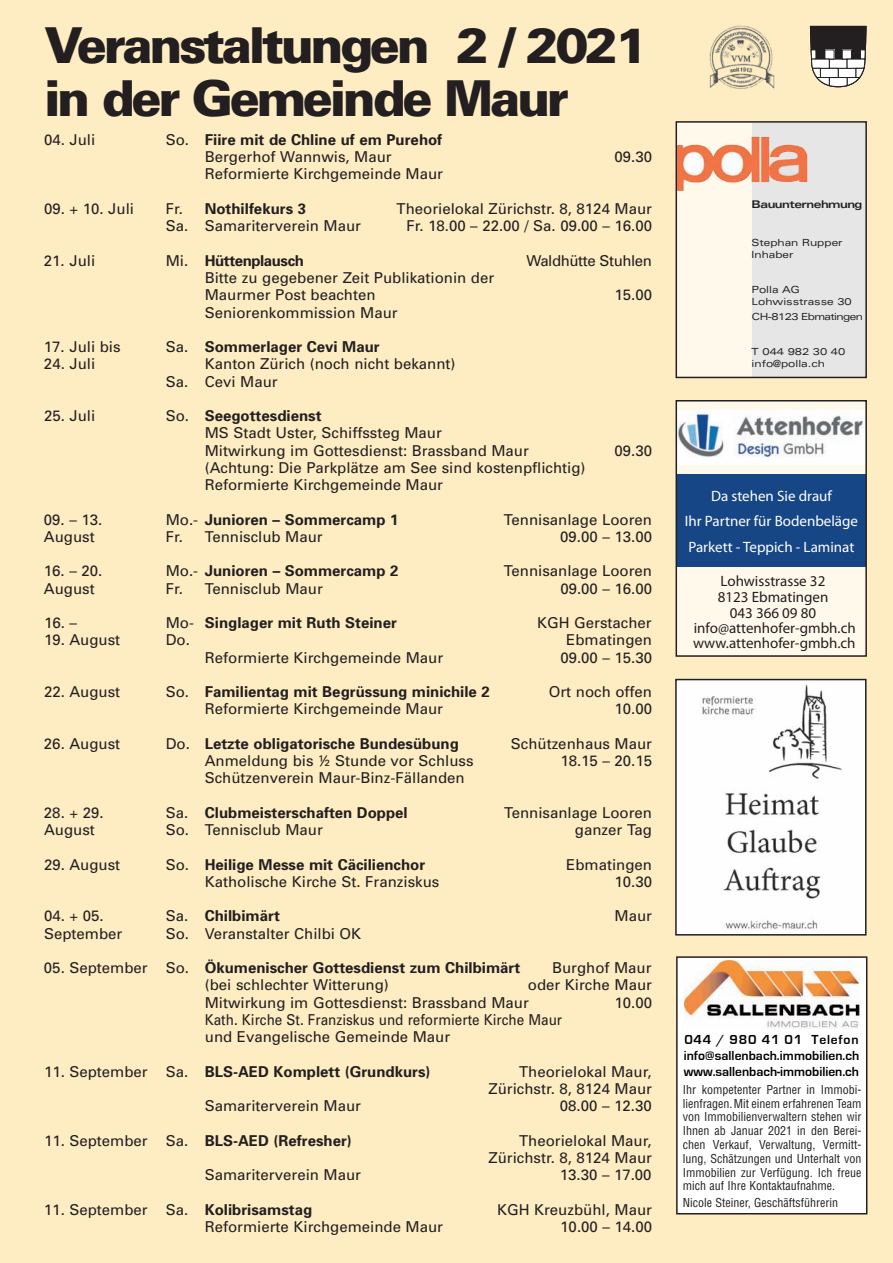
<style>
.page{position:relative;width:893px;height:1263px;background:#feedc3}
.page>*{position:absolute;margin:0;border:0;box-sizing:border-box;transform-origin:0 0}
.t1{font:900 49.5px/52.5px "Univers";letter-spacing:-.065em;color:#231f20}
.t2{font:15px/17.2px "Univers";color:#231f20}
.t3{font:700 15px/17.2px "Univers";color:#231f20}
.t4{font:15px/15.5px "Myriad Pro";color:#231f20;text-align:center}
.t5{font:15px/17.2px "Univers";color:#231f20;scale:.9 1}
.t6{font:15px/25.5px "Myriad Pro";color:#fff;text-align:center}
.t7{font:700 15px "Univers";letter-spacing:-.03em;color:#231f20}
.t8{font:15px "Univers";letter-spacing:-.03em;color:#231f20}
.t9{font:700 13.5px/16.2px "Eurostile";color:#000;text-align:justify}
.t10{font:condensed 12px/13.8px "Helvetica";color:#231f20;text-align:justify}
.t11{font:700 expanded 10.5px "Univers";letter-spacing:-.05em;color:#231f20}
.t12{font:expanded 9.75px/11.7px "Univers";color:#231f20}
.t13{font:expanded 9.75px "Univers";letter-spacing:-.06em;color:#231f20}
.s1{font-weight:400}
.s2{font-weight:700}
</style>
<div class="page">
<div style="left:677px;top:957px;width:190px;height:257px;background:#fff"></div>
<img style="left:684px;top:961px;width:177px;height:67px">
<div style="left:676px;top:956px;width:191px;height:258px;border:2px solid #231f20"></div>
<div style="left:676px;top:401px;width:190px;height:255px;background:#fef9ea"></div>
<div style="left:679px;top:474px;width:185px;height:93px;background:#164685"></div>
<img style="left:679px;top:411px;width:185px;height:53px">
<div style="left:676px;top:400px;width:191px;height:257px;border:2px solid #231f20"></div>
<div style="left:676px;top:122px;width:190px;height:255px;background:#fef9ea"></div>
<div style="left:752px;top:123px;width:113px;height:253px;background:#e6e6e6"></div>
<img style="left:679px;top:137px;width:128px;height:54px">
<div style="left:676px;top:121px;width:191px;height:257px;border:2px solid #231f20"></div>
<div style="left:681px;top:1083px;width:182px;height:129px;background:#fff"></div>
<svg style="left:809px;top:25px;width:58px;height:63px;background:#87837d"></svg>
<img style="left:678px;top:682px;width:185px;height:250px">
<div style="left:675px;top:679px;width:191px;height:256px;border:2px solid #231f20"></div>
<img style="left:709px;top:26px;width:66px;height:63px">
<h1 class="t1" style="left:44px;top:19px;width:605px">Veranstaltungen 2 / 2021 in der Gemeinde Maur</h1>
<p class="t2" style="left:44px;top:132px;width:53px">04. Juli</p>
<p class="t3" style="left:205px;top:132px;width:239px;text-indent:-39px"><span class="s1">So.</span> Fiire mit de Chline uf em Purehof<br><span class="s1">Bergerhof Wannwis, Maur</span></p>
<p class="t2" style="left:205px;top:167px;width:240px">Reformierte Kirchgemeinde Maur</p>
<p class="t2" style="left:615px;top:150px;width:39px">09.30</p>
<p class="t2" style="left:44px;top:201px;width:92px">09. + 10. Juli</p>
<p class="t3" style="left:166px;top:201px;width:142px"><span class="s1">Fr.</span> Nothilfekurs 3</p>
<p class="t2" style="left:396px;top:201px;width:257px">Theorielokal Zürichstr. 8, 8124 Maur</p>
<p class="t2" style="left:166px;top:219px;width:197px">Sa. Samariterverein Maur</p>
<p class="t2" style="left:406px;top:219px;width:247px">Fr. 18.00 – 22.00 / Sa. 09.00 – 16.00</p>
<p class="t2" style="left:44px;top:253px;width:53px">21. Juli</p>
<p class="t7" style="left:166px;top:255px;width:140px"><span class="s1">Mi.</span> Hüttenplausch</p>
<p class="t8" style="left:526px;top:255px;width:127px">Waldhütte Stuhlen</p>
<p class="t2" style="left:205px;top:270px;width:291px">Bitte zu gegebener Zeit Publikationin der<br>Maurmer Post beachten</p>
<p class="t2" style="left:614px;top:288px;width:39px">15.00</p>
<p class="t2" style="left:205px;top:305px;width:194px">Seniorenkommission Maur</p>
<p class="t2" style="left:44px;top:339px;width:78px">17. Juli bis</p>
<p class="t3" style="left:166px;top:339px;width:216px"><span class="s1">Sa.</span> Sommerlager Cevi Maur</p>
<p class="t2" style="left:44px;top:357px;width:53px">24. Juli</p>
<p class="t2" style="left:166px;top:357px;width:291px;text-indent:39px">Kanton Zürich (noch nicht bekannt)<br>Sa. Cevi Maur</p>
<p class="t2" style="left:44px;top:408px;width:53px">25. Juli</p>
<p class="t2" style="left:205px;top:408px;width:326px;text-indent:-39px">So. <span class="s2">Seegottesdienst<br></span>MS Stadt Uster, Schiffssteg Maur<br>Mitwirkung im Gottesdienst: Brassband Maur</p>
<p class="t2" style="left:205px;top:460px;width:382px">(Achtung: Die Parkplätze am See sind kostenpflichtig)<br>Reformierte Kirchgemeinde Maur</p>
<p class="t2" style="left:614px;top:443px;width:39px">09.30</p>
<p class="t2" style="left:44px;top:512px;width:60px">09. – 13.</p>
<p class="t3" style="left:166px;top:512px;width:234px"><span class="s1">Mo.-</span> Junioren – Sommercamp 1</p>
<p class="t2" style="left:504px;top:512px;width:150px">Tennisanlage Looren</p>
<p class="t2" style="left:44px;top:529px;width:52px">August</p>
<p class="t2" style="left:166px;top:529px;width:159px">Fr. Tennisclub Maur</p>
<p class="t2" style="left:560px;top:529px;width:93px">09.00 – 13.00</p>
<p class="t2" style="left:44px;top:564px;width:60px">16. – 20.</p>
<p class="t3" style="left:166px;top:564px;width:234px"><span class="s1">Mo.-</span> Junioren – Sommercamp 2</p>
<p class="t2" style="left:504px;top:564px;width:150px">Tennisanlage Looren</p>
<p class="t2" style="left:44px;top:581px;width:52px">August</p>
<p class="t2" style="left:166px;top:581px;width:159px">Fr. Tennisclub Maur</p>
<p class="t2" style="left:560px;top:581px;width:93px">09.00 – 16.00</p>
<p class="t2" style="left:44px;top:615px;width:34px">16. –</p>
<p class="t3" style="left:166px;top:615px;width:233px"><span class="s1">Mo-</span> Singlager mit Ruth Steiner</p>
<p class="t2" style="left:537px;top:615px;width:116px">KGH Gerstacher</p>
<p class="t2" style="left:44px;top:633px;width:78px">19. August</p>
<p class="t2" style="left:166px;top:633px;width:26px">Do.</p>
<p class="t2" style="left:566px;top:633px;width:87px">Ebmatingen</p>
<p class="t2" style="left:205px;top:650px;width:240px">Reformierte Kirchgemeinde Maur</p>
<p class="t2" style="left:560px;top:650px;width:93px">09.00 – 15.30</p>
<p class="t2" style="left:44px;top:684px;width:78px">22. August</p>
<p class="t3" style="left:166px;top:684px;width:326px"><span class="s1">So.</span> Familientag mit Begrüssung minichile 2</p>
<p class="t2" style="left:549px;top:684px;width:105px">Ort noch offen</p>
<p class="t2" style="left:205px;top:702px;width:240px">Reformierte Kirchgemeinde Maur</p>
<p class="t2" style="left:614px;top:702px;width:39px">10.00</p>
<p class="t2" style="left:44px;top:736px;width:78px">26. August</p>
<p class="t3" style="left:166px;top:736px;width:295px"><span class="s1">Do.</span> Letzte obligatorische Bundesübung</p>
<p class="t2" style="left:511px;top:736px;width:143px">Schützenhaus Maur</p>
<p class="t2" style="left:205px;top:753px;width:270px">Anmeldung bis ½ Stunde vor Schluss</p>
<p class="t2" style="left:560px;top:753px;width:93px">18.15 – 20.15</p>
<p class="t2" style="left:205px;top:771px;width:261px">Schützenverein Maur-Binz-Fällanden</p>
<p class="t2" style="left:44px;top:805px;width:61px">28. + 29.</p>
<p class="t3" style="left:166px;top:805px;width:244px"><span class="s1">Sa.</span> Clubmeisterschaften Doppel</p>
<p class="t2" style="left:504px;top:805px;width:150px">Tennisanlage Looren</p>
<p class="t2" style="left:44px;top:822px;width:52px">August</p>
<p class="t2" style="left:166px;top:822px;width:159px">So. Tennisclub Maur</p>
<p class="t2" style="left:575px;top:822px;width:79px">ganzer Tag</p>
<p class="t2" style="left:44px;top:857px;width:78px">29. August</p>
<p class="t3" style="left:166px;top:857px;width:261px"><span class="s1">So.</span> Heilige Messe mit Cäcilienchor</p>
<p class="t2" style="left:566px;top:857px;width:87px">Ebmatingen</p>
<p class="t2" style="left:205px;top:874px;width:236px">Katholische Kirche St. Franziskus</p>
<p class="t2" style="left:615px;top:874px;width:39px">10.30</p>
<p class="t2" style="left:44px;top:909px;width:61px">04. + 05.</p>
<p class="t3" style="left:166px;top:909px;width:116px"><span class="s1">Sa.</span> Chilbimärt</p>
<p class="t2" style="left:615px;top:909px;width:39px">Maur</p>
<p class="t2" style="left:44px;top:926px;width:80px">September</p>
<p class="t2" style="left:166px;top:926px;width:197px">So. Veranstalter Chilbi OK</p>
<p class="t3" style="left:44px;top:960px;width:478px"><span class="s1">05. September So.</span> Ökumenischer Gottesdienst zum Chilbimärt</p>
<p class="t2" style="left:552px;top:960px;width:101px">Burghof Maur</p>
<p class="t2" style="left:205px;top:978px;width:186px">(bei schlechter Witterung)</p>
<p class="t2" style="left:205px;top:978px;width:449px;text-indent:323px">oder Kirche Maur<br>Mitwirkung im Gottesdienst: Brassband Maur</p>
<p class="t2" style="left:614px;top:995px;width:39px">10.00</p>
<p class="t5" style="left:205px;top:1012px;width:399px">Kath. Kirche St. Franziskus und reformierte Kirche Maur und Evangelische Gemeinde Maur</p>
<p class="t3" style="left:44px;top:1064px;width:388px"><span class="s1">11. September Sa.</span> BLS-AED Komplett (Grundkurs)</p>
<p class="t2" style="left:489px;top:1064px;width:165px;text-align:right">Theorielokal Maur,<br>Zürichstr. 8, 8124 Maur</p>
<p class="t2" style="left:205px;top:1098px;width:158px">Samariterverein Maur</p>
<p class="t2" style="left:560px;top:1098px;width:93px">08.00 – 12.30</p>
<p class="t3" style="left:44px;top:1133px;width:309px"><span class="s1">11. September Sa.</span> BLS-AED (Refresher)</p>
<p class="t2" style="left:489px;top:1133px;width:165px;text-align:right">Theorielokal Maur,<br>Zürichstr. 8, 8124 Maur</p>
<p class="t2" style="left:205px;top:1167px;width:158px">Samariterverein Maur</p>
<p class="t2" style="left:560px;top:1167px;width:93px">13.30 – 17.00</p>
<p class="t2" style="left:44px;top:1202px;width:270px">11. September Sa. <span class="s2">Kolibrisamstag</span></p>
<p class="t2" style="left:497px;top:1202px;width:156px">KGH Kreuzbühl, Maur</p>
<p class="t2" style="left:205px;top:1219px;width:240px">Reformierte Kirchgemeinde Maur</p>
<p class="t2" style="left:560px;top:1219px;width:93px">10.00 – 14.00</p>
<p class="t11" style="left:752px;top:200px;width:112px">Bauunternehmung</p>
<p class="t12" style="left:752px;top:238px;width:92px">Stephan Rupper<br>Inhaber</p>
<p class="t12" style="left:752px;top:285px;width:102px">Polla AG<br>Lohwisstrasse 30</p>
<p class="t13" style="left:752px;top:313px;width:113px">CH-8123 Ebmatingen</p>
<p class="t12" style="left:752px;top:347px;width:95px">T 044 982 30 40 info@polla.ch</p>
<p class="t6" style="left:685px;top:484px;width:175px">Da stehen Sie drauf<br>Ihr Partner für Bodenbeläge<br>Parkett - Teppich - Laminat</p>
<p class="t4" style="left:693px;top:574px;width:164px">Lohwisstrasse 32<br>8123 Ebmatingen<br>043 366 09 80 info@attenhofer-gmbh.ch www.attenhofer-gmbh.ch</p>
<p class="t9" style="left:684px;top:1031px;width:177px">044 / 980 41 01 Telefon info@sallenbach.immobilien.ch www.sallenbach-immobilien.ch</p>
<p class="t10" style="left:683px;top:1082px;width:180px">Ihr kompetenter Partner in Immobi&shy;lienfragen.Mit einem erfahrenen Team von Immobilienverwaltern stehen wir Ihnen ab Januar 2021 in den Berei&shy;chen Verkauf, Verwaltung, Vermitt&shy;lung, Schätzungen und Unterhalt von Immobilien zur Verfügung. Ich freue mich auf Ihre Kontaktaufnahme.</p>
<p class="t10" style="left:683px;top:1196px;width:157px">Nicole Steiner, Geschäftsführerin</p>
</div>
